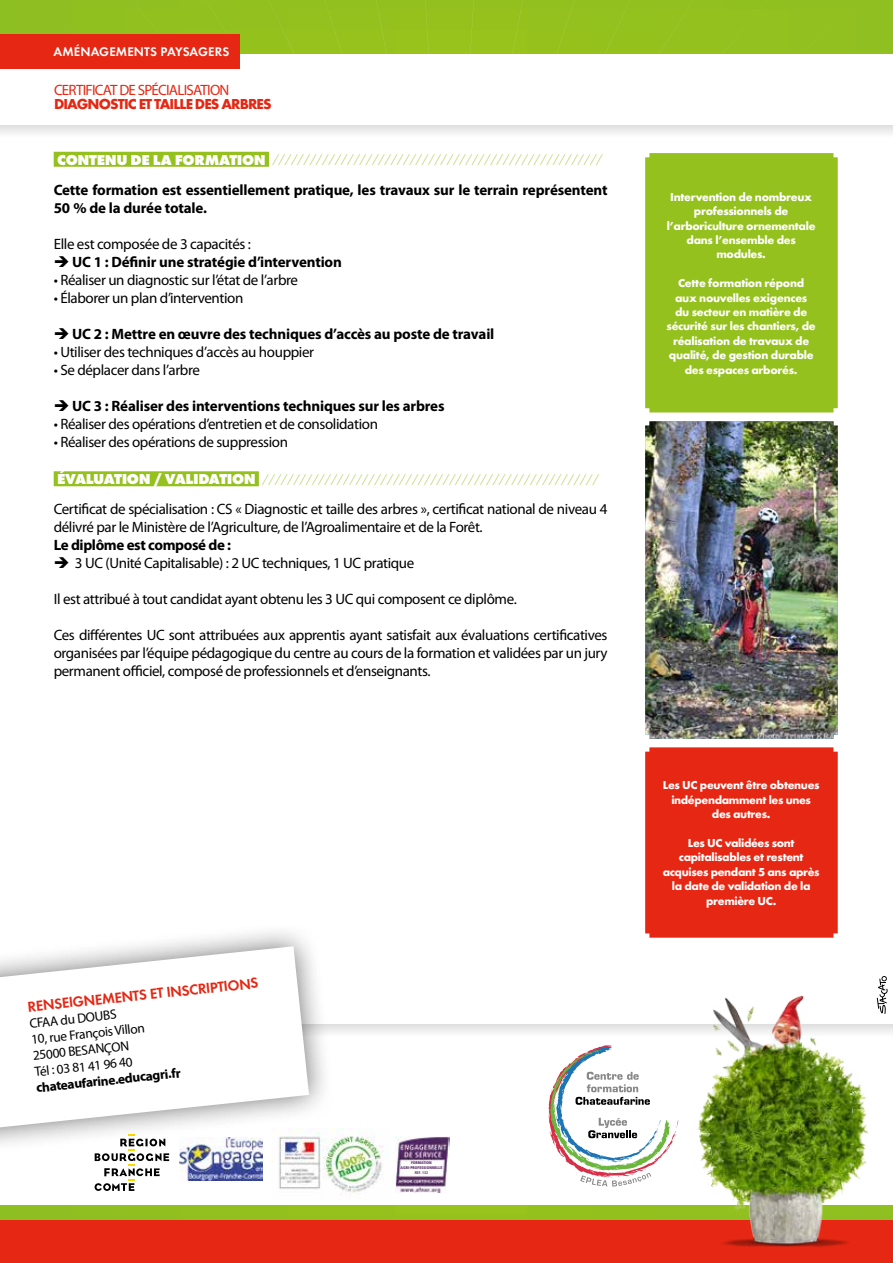
<style>
.page{position:relative;width:893px;height:1263px;background:#fff}
.page>*{position:absolute;margin:0;border:0;box-sizing:border-box;transform-origin:0 0}
.t1{font:15px/18px "Myriad Pro";letter-spacing:-.025em;color:#000}
.t2{font:700 15px/18px "Myriad Pro";letter-spacing:-.01em;color:#000}
.t3{font:600 15px "Futura T";color:#e52713}
.t4{font:700 15px "Futura T";letter-spacing:-.06em;color:#e52713}
.t5{font:15px "Myriad Pro";letter-spacing:-.05em;color:#e52713}
.t6{font:13.5px/16.2px "Myriad Pro";color:#000}
.t7{font:700 13.5px "Myriad Pro";color:#000}
.t8{font:600 13.05px "Futura T";letter-spacing:.01em;color:#fff}
.t9{font:700 12px/14.4px "Futura T";letter-spacing:-.025em;color:#fff;text-align:center}
.t10{font:300 12px "Futura T";color:#95c11f}
.t11{font:900 condensed 3.9px/4.7px "Frutiger";color:#522361;text-align:center}
.t12{font:700 condensed 3.9px "Frutiger";color:#522361}
.s1{font-weight:800;font-size:15px;color:#fff}
</style>
<div class="page">
<div style="left:0;top:0;width:893px;height:54px;background:#93c11e"></div>
<div style="left:0;top:1220px;width:893px;height:43px;background:#e52713"></div>
<svg style="left:334px;top:1025px;width:559px;height:8px"></svg>
<svg style="left:0;top:125px;width:893px;height:9px"></svg>
<img style="left:279px;top:1128px;width:105px;height:66px">
<img style="left:395px;top:1136px;width:54px;height:56px">
<img style="left:180px;top:1156px;width:82px;height:24px">
<svg style="left:95px;top:1156px;width:74px;height:35px"></svg>
<svg style="left:548px;top:1045px;width:130px;height:141px"></svg>
<div style="left:54px;top:152px;width:215px;height:15px;background:#95c11f"></div>
<div style="left:54px;top:471px;width:205px;height:15px;background:#95c11f"></div>
<div style="left:645px;top:153px;width:193px;height:259px;background:#95c11f"></div>
<div style="left:645px;top:747px;width:193px;height:191px;background:#e52713"></div>
<img style="left:645px;top:421px;width:193px;height:318px">
<div style="left:0;top:34px;width:240px;height:35px;background:#e52713"></div>
<img style="left:686px;top:995px;width:193px;height:252px">
<svg style="left:877px;top:976px;width:11px;height:38px"></svg>
<div style="left:0;top:922px;width:334px;height:234px;background:#000;opacity:.56"></div>
<svg style="left:0;top:946px;width:309px;height:181px"></svg>
<p class="t8" style="left:54px;top:44px;width:177px">AMÉNAGEMENTS PAYSAGERS</p>
<p class="t5" style="left:54px;top:81px;width:177px">CERTIFICAT DE SPÉCIALISATION</p>
<p class="t4" style="left:54px;top:95px;width:219px">DIAGNOSTIC ET TAILLE DES ARBRES</p>
<p class="t10" style="left:57px;top:152px;width:547px"><span class="s1">CONTENU DE LA FORMATION</span> /////////////////////////////////////////////////////</p>
<p class="t2" style="left:54px;top:180px;width:555px">Cette formation est essentiellement pratique, les travaux sur le terrain représentent<br>50 % de la durée totale.</p>
<p class="t1" style="left:54px;top:234px;width:199px">Elle est composée de 3 capacités :</p>
<p class="t2" style="left:54px;top:252px;width:290px">➔ UC 1 : Définir une stratégie d’intervention</p>
<p class="t1" style="left:54px;top:270px;width:246px">• Réaliser un diagnostic sur l’état de l’arbre</p>
<p class="t1" style="left:54px;top:288px;width:191px">• Élaborer un plan d’intervention</p>
<p class="t2" style="left:54px;top:324px;width:442px">➔ UC 2 : Mettre en œuvre des techniques d’accès au poste de travail</p>
<p class="t1" style="left:54px;top:342px;width:262px">• Utiliser des techniques d’accès au houppier</p>
<p class="t1" style="left:54px;top:360px;width:148px">• Se déplacer dans l’arbre</p>
<p class="t2" style="left:54px;top:396px;width:392px">➔ UC 3 : Réaliser des interventions techniques sur les arbres</p>
<p class="t1" style="left:54px;top:414px;width:326px">• Réaliser des opérations d’entretien et de consolidation</p>
<p class="t1" style="left:54px;top:432px;width:236px">• Réaliser des opérations de suppression</p>
<p class="t10" style="left:57px;top:471px;width:543px"><span class="s1">ÉVALUATION / VALIDATION</span> //////////////////////////////////////////////////////</p>
<p class="t1" style="left:54px;top:500px;width:555px">Certificat de spécialisation : CS « Diagnostic et taille des arbres », certificat national de niveau 4 délivré par le Ministère de l’Agriculture, de l’Agroalimentaire et de la Forêt.</p>
<p class="t2" style="left:54px;top:535px;width:179px">Le diplôme est composé de :</p>
<p class="t1" style="left:54px;top:554px;width:362px">➔ 3 UC (Unité Capitalisable) : 2 UC techniques, 1 UC pratique</p>
<p class="t1" style="left:54px;top:590px;width:465px">Il est attribué à tout candidat ayant obtenu les 3 UC qui composent ce diplôme.</p>
<p class="t1" style="left:54px;top:626px;width:555px;text-align:justify">Ces différentes UC sont attribuées aux apprentis ayant satisfait aux évaluations certificatives organisées par l’équipe pédagogique du centre au cours de la formation et validées par un jury permanent officiel, composé de professionnels et d’enseignants.</p>
<p class="t3" style="left:27px;top:998px;width:233px;rotate:-6deg">RENSEIGNEMENTS ET INSCRIPTIONS</p>
<p class="t6" style="left:29px;top:1015px;width:116px;rotate:-6deg">CFAA du DOUBS<br>10, rue François Villon<br>25000 BESANÇON<br>Tél : 03 81 41 96 40</p>
<p class="t7" style="left:35px;top:1079px;width:147px;rotate:-6deg">chateaufarine.educagri.fr</p>
<p class="t11" style="left:401px;top:1161px;width:43px">FORMATION<br>AGRI-PROFESSIONNELLE</p>
<p class="t12" style="left:415px;top:1170px;width:15px">REF. 132</p>
<p class="t9" style="left:667px;top:190px;width:150px">Intervention de nombreux professionnels de l’arboriculture ornementale dans l’ensemble des modules.</p>
<p class="t9" style="left:667px;top:276px;width:151px">Cette formation répond aux nouvelles exigences du secteur en matière de sécurité sur les chantiers, de réalisation de travaux de qualité, de gestion durable des espaces arborés.</p>
<p class="t9" style="left:663px;top:778px;width:158px">Les UC peuvent être obtenues indépendamment les unes des autres.</p>
<p class="t9" style="left:663px;top:836px;width:158px">Les UC validées sont capitalisables et restent acquises pendant 5 ans après la date de validation de la première UC.</p>
</div>
